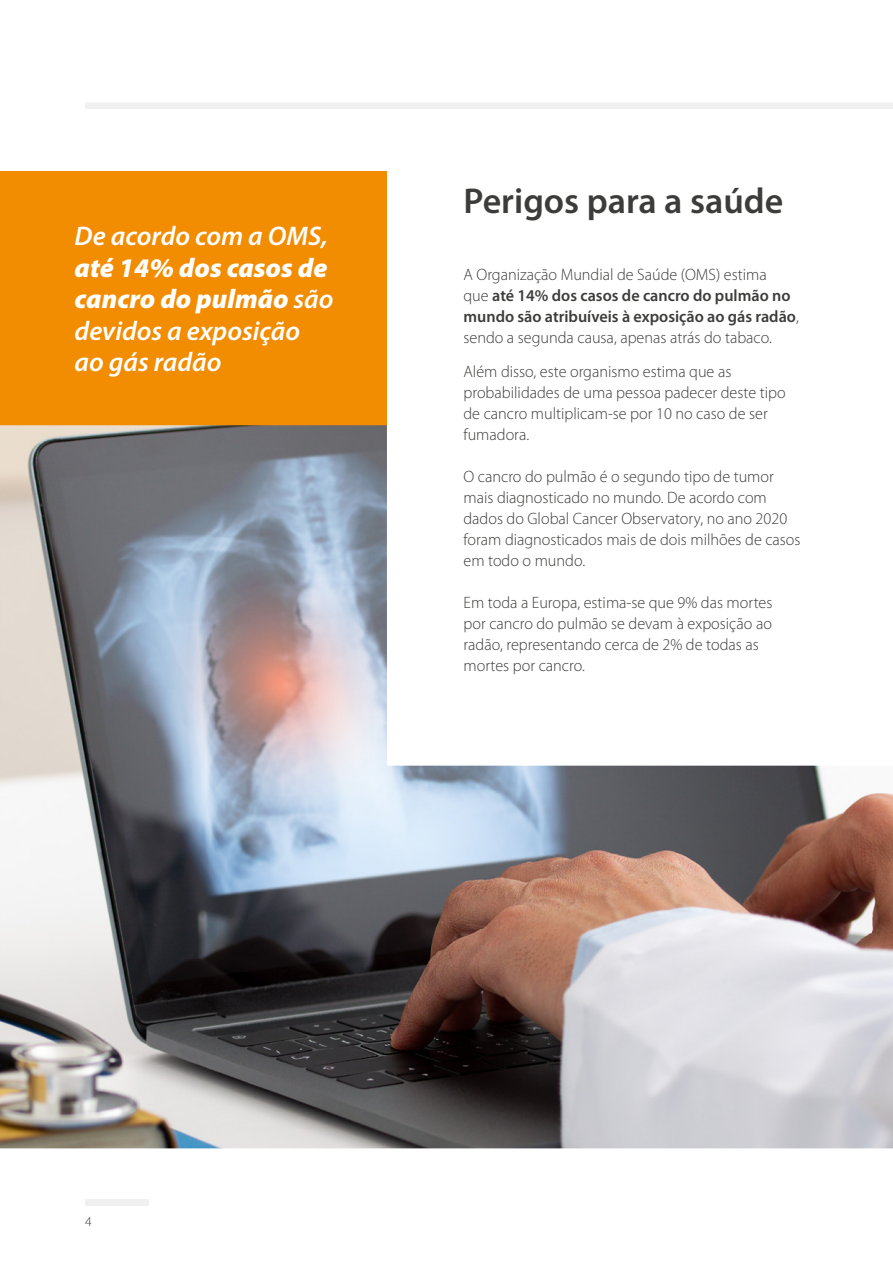
<style>
.page{position:relative;width:893px;height:1263px;background:#fff}
.page>*{position:absolute;margin:0;border:0;box-sizing:border-box;transform-origin:0 0}
.t1{font:600 36px "Myriad Pro";color:#3c3c3b}
.t2{font:italic 900 27px/31.5px "Myriad Pro";color:#fff}
.t3{font:italic 600 27px "Myriad Pro";color:#fff}
.t4{font:300 16.5px/21px "Myriad Pro";color:#3c3c3b}
.t5{font:300 13.5px "Myriad Pro";color:#3c3c3b}
.s1{font-weight:600}
</style>
<div class="page">
<div style="left:85px;top:103px;width:808px;height:6px;background:#f0f0f0"></div>
<div style="left:85px;top:1199px;width:64px;height:6px;background:#f0f0f0"></div>
<div style="left:0;top:171px;width:387px;height:254px;background:#f28c00"></div>
<img style="left:0;top:425px;width:893px;height:723px">
<h2 class="t3" style="left:75px;top:219px;width:255px">De acordo com a OMS,</h2>
<h2 class="t2" style="left:75px;top:252px;width:260px">até 14% dos casos de cancro do pulmão <span class="s1">são devidos a exposição ao gás radão</span></h2>
<h1 class="t1" style="left:463px;top:181px;width:321px">Perigos para a saúde</h1>
<p class="t4" style="left:463px;top:265px;width:337px">A Organização Mundial de Saúde (OMS) estima<br>que <span class="s1">até 14% dos casos de cancro do pulmão no mundo são atribuíveis à exposição ao gás radão</span>, sendo a segunda causa, apenas atrás do tabaco.</p>
<p class="t4" style="left:463px;top:361px;width:324px">Além disso, este organismo estima que as probabilidades de uma pessoa padecer deste tipo de cancro multiplicam-se por 10 no caso de ser fumadora.</p>
<p class="t4" style="left:463px;top:466px;width:339px">O cancro do pulmão é o segundo tipo de tumor mais diagnosticado no mundo. De acordo com dados do Global Cancer Observatory, no ano 2020 foram diagnosticados mais de dois milhões de casos em todo o mundo.</p>
<p class="t4" style="left:463px;top:592px;width:310px">Em toda a Europa, estima-se que 9% das mortes por cancro do pulmão se devam à exposição ao radão, representando cerca de 2% de todas as mortes por cancro.</p>
<p class="t5" style="left:85px;top:1214px;width:8px">4</p>
</div>
